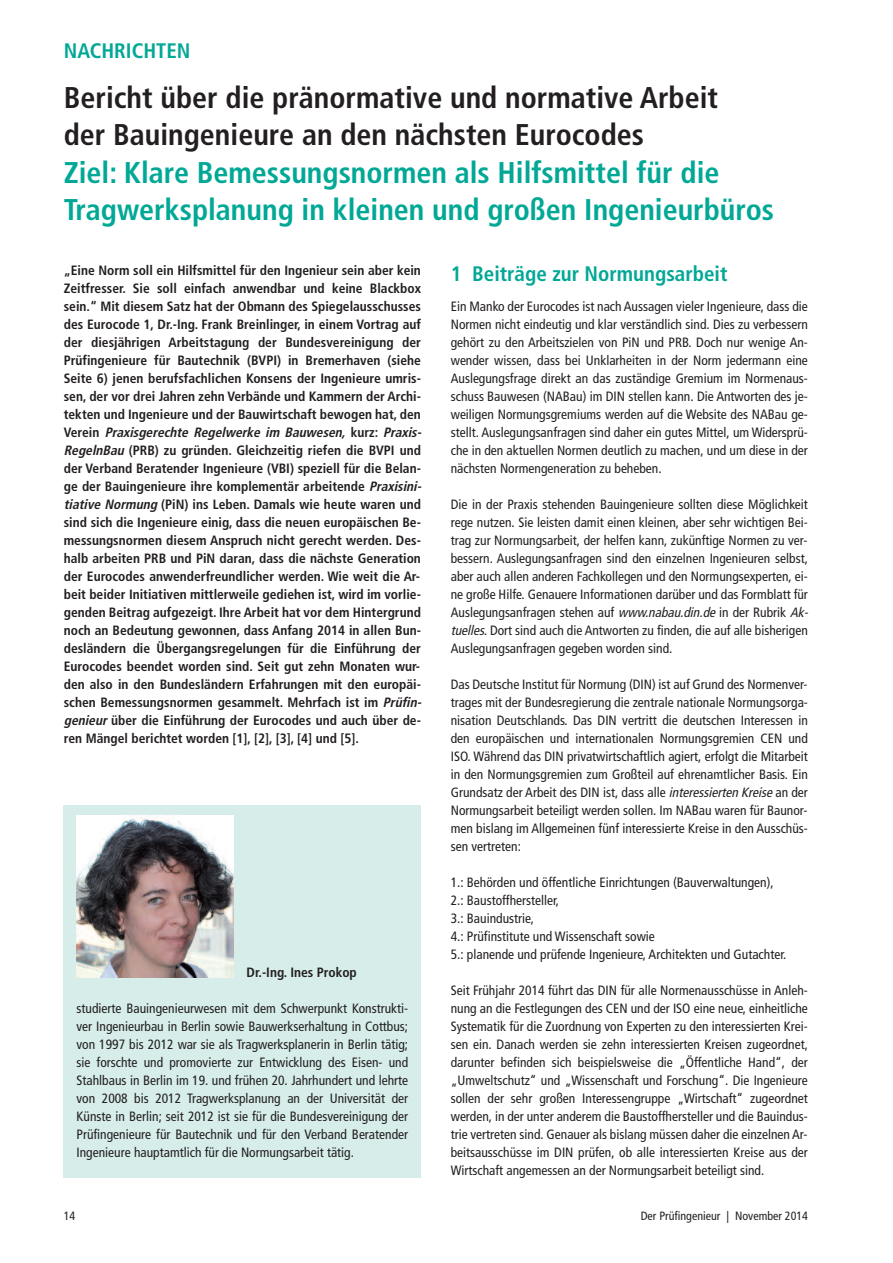
<style>
.page{position:relative;width:893px;height:1263px;background:#fff}
.page>*{position:absolute;margin:0;border:0;box-sizing:border-box;transform-origin:0 0}
.t1{font:700 condensed 30px/37.5px "Frutiger LT";color:#00a895}
.t2{font:700 condensed 30px/37.5px "Frutiger LT";color:#231f20}
.t3{font:700 condensed 21px "Frutiger LT";color:#00a895}
.t4{font:condensed 13.5px/18px "Frutiger LT";color:#231f20;text-align:justify}
.t5{font:700 condensed 13.5px/18px "Frutiger LT";color:#231f20}
.t6{font:condensed 12px "Frutiger LT";color:#231f20}
.s1{font-style:italic}
</style>
<div class="page">
<div style="left:64px;top:806px;width:357px;height:372px;background:#d6edea"></div>
<img style="left:77px;top:816px;width:157px;height:161px">
<h2 class="t3" style="left:64px;top:39px;width:128px">NACHRICHTEN</h2>
<h1 class="t2" style="left:64px;top:78px;width:656px">Bericht über die pränormative und normative Arbeit der Bauingenieure an den nächsten Eurocodes</h1>
<h1 class="t1" style="left:64px;top:153px;width:712px">Ziel: Klare Bemessungsnormen als Hilfsmittel für die<br>Tragwerksplanung in kleinen und großen Ingenieurbüros</h1>
<p class="t5" style="left:64px;top:262px;width:362px">„Eine Norm soll ein Hilfsmittel für den Ingenieur sein aber kein Zeitfresser. Sie soll einfach anwendbar und keine Blackbox sein.“ Mit diesem Satz hat der Obmann des Spiegelausschusses des Eurocode 1, Dr.-Ing. Frank Breinlinger, in einem Vortrag auf der diesjährigen Arbeitstagung der Bundesvereinigung der Prüfingenieure für Bautechnik (BVPI) in Bremerhaven (siehe Seite 6) jenen berufsfachlichen Konsens der Ingenieure umris&shy;sen, der vor drei Jahren zehn Verbände und Kammern der Archi&shy;tekten und Ingenieure und der Bauwirtschaft bewogen hat, den Ve r e i n <span class="s1">Praxisgerechte Regelwerke im Bauwesen,</span> k u r z : <span class="s1">Praxis-RegelnBau</span> (PRB) zu gründen. Gleichzeitig riefen die BVPI und der Verband Beratender Ingenieure (VBI) speziell für die Belan&shy;ge der Bauingenieure ihre komplementär arbeitende <span class="s1">Praxisini&shy;tiativeNormung</span>(PiN) ins Leben. Damals wie heute waren und sind sich die Ingenieure einig, dass die neuen europäischen Be&shy;messungsnormen diesem Anspruch nicht gerecht werden. Des&shy;halb arbeiten PRB und PiN daran, dass die nächste Generation der Eurocodes anwenderfreundlicher werden. Wie weit die Ar&shy;beit beider Initiativen mittlerweile gediehen ist, wird im vorlie&shy;genden Beitrag aufgezeigt. Ihre Arbeit hat vor dem Hintergrund noch an Bedeutung gewonnen, dass Anfang 2014 in allen Bun&shy;desländern die Übergangsregelungen für die Einführung der Eurocodes beendet worden sind. Seit gut zehn Monaten wur&shy;den also in den Bundesländern Erfahrungen mit den europäi&shy;schen Bemessungsnormen gesammelt. Mehrfach ist im <span class="s1">Prüfin&shy;genieur</span>über die Einführung der Eurocodes und auch über de&shy;ren Mängel berichtet worden [1], [2], [3], [4] und [5].</p>
<h2 class="t3" style="left:451px;top:261px;width:278px">1 Beiträge zur Normungsarbeit</h2>
<p class="t4" style="left:451px;top:298px;width:359px">Ein Manko der Eurocodes ist nach Aussagen vieler Ingenieure, dass die Normen nicht eindeutig und klar verständlich sind. Dies zu verbessern gehört zu den Arbeitszielen von PiN und PRB. Doch nur wenige An&shy;wender wissen, dass bei Unklarheiten in der Norm jedermann eine Auslegungsfrage direkt an das zuständige Gremium im Normenaus&shy;schuss Bauwesen (NABau) im DIN stellen kann. Die Antworten des je&shy;weiligen Normungsgremiums werden auf die Website des NABau ge&shy;stellt. Auslegungsanfragen sind daher ein gutes Mittel, um Widersprü&shy;che in den aktuellen Normen deutlich zu machen, und um diese in der nächsten Normengeneration zu beheben.</p>
<p class="t4" style="left:451px;top:496px;width:362px;text-align:left">Die in der Praxis stehenden Bauingenieure sollten diese Möglichkeit rege nutzen. Sie leisten damit einen kleinen, aber sehr wichtigen Bei&shy;trag zur Normungsarbeit, der helfen kann, zukünftige Normen zu ver&shy;bessern. Auslegungsanfragen sind den einzelnen Ingenieuren selbst, aber auch allen anderen Fachkollegen und den Normungsexperten, ei&shy;ne große Hilfe. Genauere Informationen darüber und das Formblatt für Auslegungsanfragen stehen auf <span class="s1">www.nabau.din.de</span>in der Rubrik <span class="s1">Ak&shy;tuelles.</span>Dort sind auch die Antworten zu finden, die auf alle bisherigen Auslegungsanfragen gegeben worden sind.</p>
<p class="t4" style="left:451px;top:676px;width:359px">Das Deutsche Institut für Normung (DIN) ist auf Grund des Normenver&shy;trages mit der Bundesregierung die zentrale nationale Normungsorga&shy;nisation Deutschlands. Das DIN vertritt die deutschen Interessen in den europäischen und internationalen Normungsgremien CEN und ISO. Während das DIN privatwirtschaftlich agiert, erfolgt die Mitarbeit in den Normungsgremien zum Großteil auf ehrenamtlicher Basis. Ein Grundsatz der Arbeit des DIN ist, dass alle <span class="s1">interessiertenKreise</span>an der Normungsarbeit beteiligt werden sollen. Im NABau waren für Baunor&shy;men bislang im Allgemeinen fünf interessierte Kreise in den Ausschüs&shy;sen vertreten:</p>
<p class="t4" style="left:451px;top:874px;width:337px;text-align:left">1.: Behörden und öffentliche Einrichtungen (Bauverwaltungen), 2.: Baustoffhersteller,<br>3.: Bauindustrie,<br>4.: Prüfinstitute und Wissenschaft sowie<br>5.: planende und prüfende Ingenieure, Architekten und Gutachter.</p>
<p class="t4" style="left:451px;top:982px;width:359px">Seit Frühjahr 2014 führt das DIN für alle Normenausschüsse in Anleh&shy;nung an die Festlegungen des CEN und der ISO eine neue, einheitliche Systematik für die Zuordnung von Experten zu den interessierten Krei&shy;sen ein. Danach werden sie zehn interessierten Kreisen zugeordnet, darunter befinden sich beispielsweise die „Öffentliche Hand“, der „Umweltschutz“ und „Wissenschaft und Forschung“. Die Ingenieure sollen der sehr großen Interessengruppe „Wirtschaft“ zugeordnet werden, in der unter anderem die Baustoffhersteller und die Bauindus&shy;trie vertreten sind. Genauer als bislang müssen daher die einzelnen Ar&shy;beitsausschüsse im DIN prüfen, ob alle interessierten Kreise aus der Wirtschaft angemessen an der Normungsarbeit beteiligt sind.</p>
<p class="t5" style="left:247px;top:964px;width:112px">Dr.-Ing. Ines Prokop</p>
<p class="t4" style="left:77px;top:1000px;width:333px">studierte Bauingenieurwesen mit dem Schwerpunkt Konstrukti&shy;ver Ingenieurbau in Berlin sowie Bauwerkserhaltung in Cottbus; von 1997 bis 2012 war sie als Tragwerksplanerin in Berlin tätig; sie forschte und promovierte zur Entwicklung des Eisen- und Stahlbaus in Berlin im 19. und frühen 20. Jahrhundert und lehrte von 2008 bis 2012 Tragwerksplanung an der Universität der Künste in Berlin; seit 2012 ist sie für die Bundesvereinigung der Prüfingenieure für Bautechnik und für den Verband Beratender Ingenieure hauptamtlich für die Normungsarbeit tätig.</p>
<p class="t6" style="left:64px;top:1209px;width:13px">14</p>
<p class="t6" style="left:641px;top:1209px;width:169px">Der Prüfingenieur | November 2014</p>
</div>
